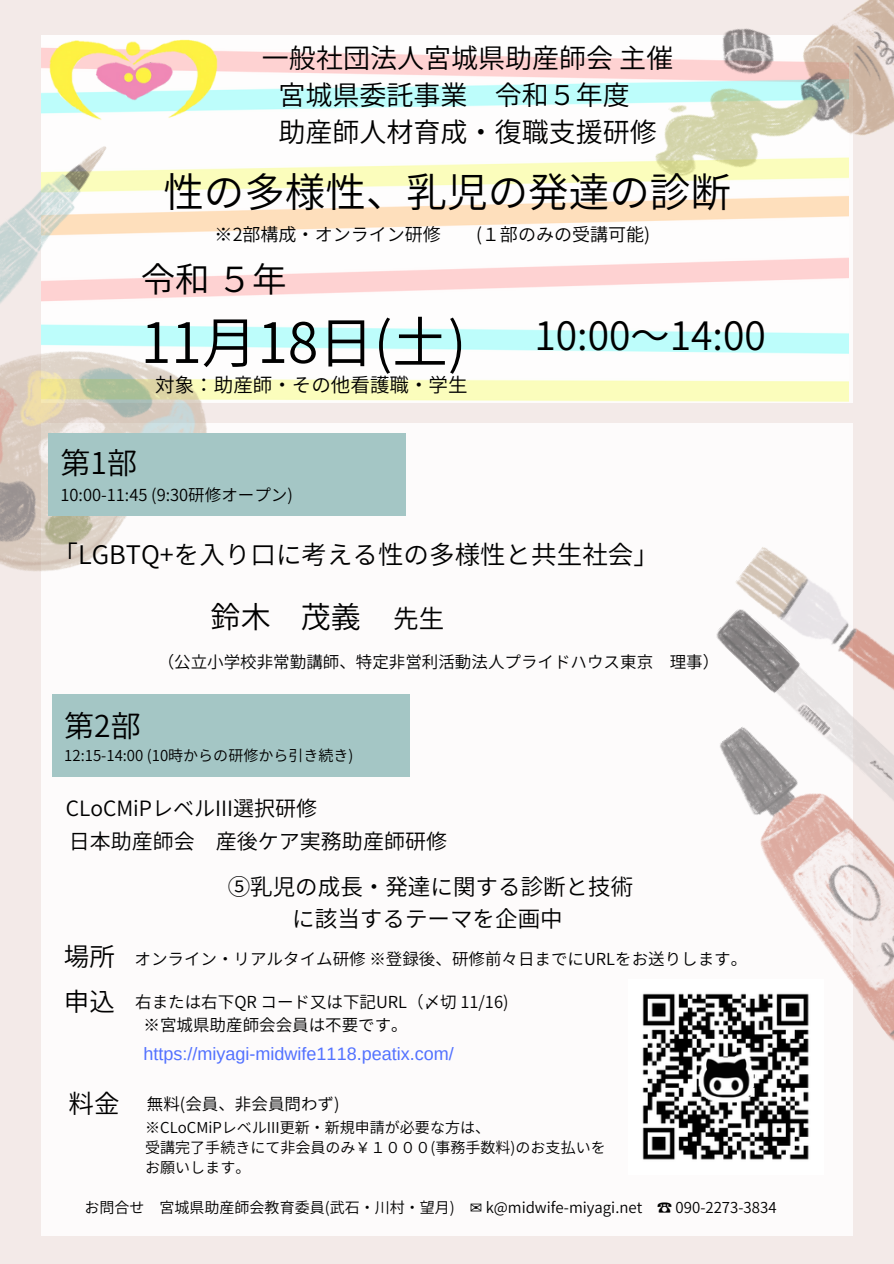
<style>
.page{position:relative;width:894px;height:1264px;background:#fff}
.page>*{position:absolute;margin:0;border:0;box-sizing:border-box;transform-origin:0 0}
.t1{font:55.5px "Gen Shin Gothic";color:#000}
.t2{font:40.5px "Gen Shin Gothic";color:#000}
.t3{font:39px "Gen Shin Gothic";color:#000}
.t4{font:34.5px "Gen Shin Gothic";color:#000}
.t5{font:30px "Gen Shin Gothic";color:#000}
.t6{font:27px "Gen Shin Gothic";color:#000}
.t7{font:25.5px "Gen Shin Gothic";color:#000}
.t8{font:22.5px "Gen Shin Gothic";color:#000}
.t9{font:21px "Gen Shin Gothic";color:#000}
.t10{font:19.5px "Gen Shin Gothic";color:#000}
.t11{font:18px "Arimo";color:#5271ff}
.t12{font:18px "Gen Shin Gothic";color:#000}
.t13{font:16.5px "Gen Shin Gothic";color:#000}
.t14{font:15px "Gen Shin Gothic";color:#000}
.s1{font-family:"DejaVu Sans"}
</style>
<div class="page">
<div style="left:0;top:0;width:893px;height:1263px;background:#f3eae8"></div>
<img style="left:42px;top:36px;width:806px;height:366px">
<img style="left:642px;top:0;width:251px;height:270px">
<div style="left:42px;top:423px;width:810px;height:812px;background:#fff"></div>
<img style="left:0;top:131px;width:132px;height:144px">
<img style="left:735px;top:541px;width:118px;height:64px">
<img style="left:0;top:275px;width:234px;height:351px">
<img style="left:716px;top:605px;width:177px;height:90px">
<img style="left:719px;top:695px;width:174px;height:357px">
<img style="left:42px;top:35px;width:183px;height:90px">
<div style="left:48px;top:433px;width:357px;height:82px;background:#a4c6c5"></div>
<div style="left:53px;top:695px;width:357px;height:82px;background:#a4c6c5"></div>
<img style="left:642px;top:979px;width:181px;height:181px">
<p class="t6" style="left:262px;top:39px;width:413px">一般社団法人宮城県助産師会主催</p>
<p class="t6" style="left:278px;top:76px;width:353px">宮城県委託事業 令和５年度</p>
<p class="t6" style="left:278px;top:113px;width:380px">助産師人材育成・復職支援研修</p>
<p class="t2" style="left:163px;top:164px;width:569px">性の多様性、乳児の発達の診断</p>
<p class="t12" style="left:214px;top:221px;width:228px">※2部構成・オンライン研修</p>
<p class="t12" style="left:476px;top:221px;width:176px">(１部のみの受講可能)</p>
<p class="t4" style="left:141px;top:255px;width:147px">令和 ５年</p>
<p class="t1" style="left:141px;top:303px;width:327px">11月18日(土)</p>
<p class="t10" style="left:155px;top:371px;width:314px">対象：助産師・その他看護職・学生</p>
<p class="t5" style="left:60px;top:442px;width:78px">第1部</p>
<p class="t13" style="left:60px;top:483px;width:234px">10:00-11:45 (9:30研修オープン)</p>
<p class="t3" style="left:534px;top:308px;width:233px">10:00～14:00</p>
<p class="t7" style="left:53px;top:536px;width:607px">「LGBTQ+を入り口に考える性の多様性と共生社会」</p>
<p class="t5" style="left:210px;top:596px;width:152px">鈴木 茂義</p>
<p class="t7" style="left:393px;top:601px;width:53px">先生</p>
<p class="t13" style="left:158px;top:650px;width:563px">（公立小学校非常勤講師、特定非営利活動法人プライドハウス東京 理事）</p>
<p class="t5" style="left:64px;top:704px;width:78px">第2部</p>
<p class="t14" style="left:64px;top:745px;width:290px">12:15-14:00 (10時からの研修から引き続き)</p>
<p class="t9" style="left:66px;top:793px;width:253px">CLoCMiPレベルIII選択研修</p>
<p class="t9" style="left:69px;top:826px;width:380px">日本助産師会 産後ケア実務助産師研修</p>
<p class="t8" style="left:227px;top:871px;width:407px">⑤乳児の成長・発達に関する診断と技術</p>
<p class="t8" style="left:225px;top:902px;width:339px">　　　に該当するテーマを企画中</p>
<p class="t7" style="left:64px;top:938px;width:53px">場所</p>
<p class="t13" style="left:134px;top:947px;width:614px">オンライン・リアルタイム研修 ※登録後、研修前々日までにURLをお送りします。</p>
<p class="t7" style="left:64px;top:984px;width:53px">申込</p>
<p class="t13" style="left:135px;top:990px;width:375px">右または右下QR コード又は下記URL（〆切 11/16)</p>
<p class="t13" style="left:143px;top:1013px;width:266px">※宮城県助産師会会員は不要です。</p>
<p class="t11" style="left:143px;top:1043px;width:312px">https://miyagi-midwife1118.peatix.com/</p>
<p class="t7" style="left:68px;top:1085px;width:53px">料金</p>
<p class="t13" style="left:147px;top:1092px;width:194px">無料(会員、非会員問わず)</p>
<p class="t14" style="left:145px;top:1116px;width:346px">※CLoCMiPレベルIII更新・新規申請が必要な方は、</p>
<p class="t14" style="left:145px;top:1136px;width:462px">受講完了手続きにて非会員のみ￥１０００(事務手数料)のお支払いを</p>
<p class="t14" style="left:145px;top:1157px;width:107px">お願いします。</p>
<p class="t14" style="left:84px;top:1197px;width:693px">お問合せ 宮城県助産師会教育委員(武石・川村・望月) <span class="s1">✉︎</span> k@midwife-miyagi.net ☎︎ 090-2273-3834</p>
</div>
